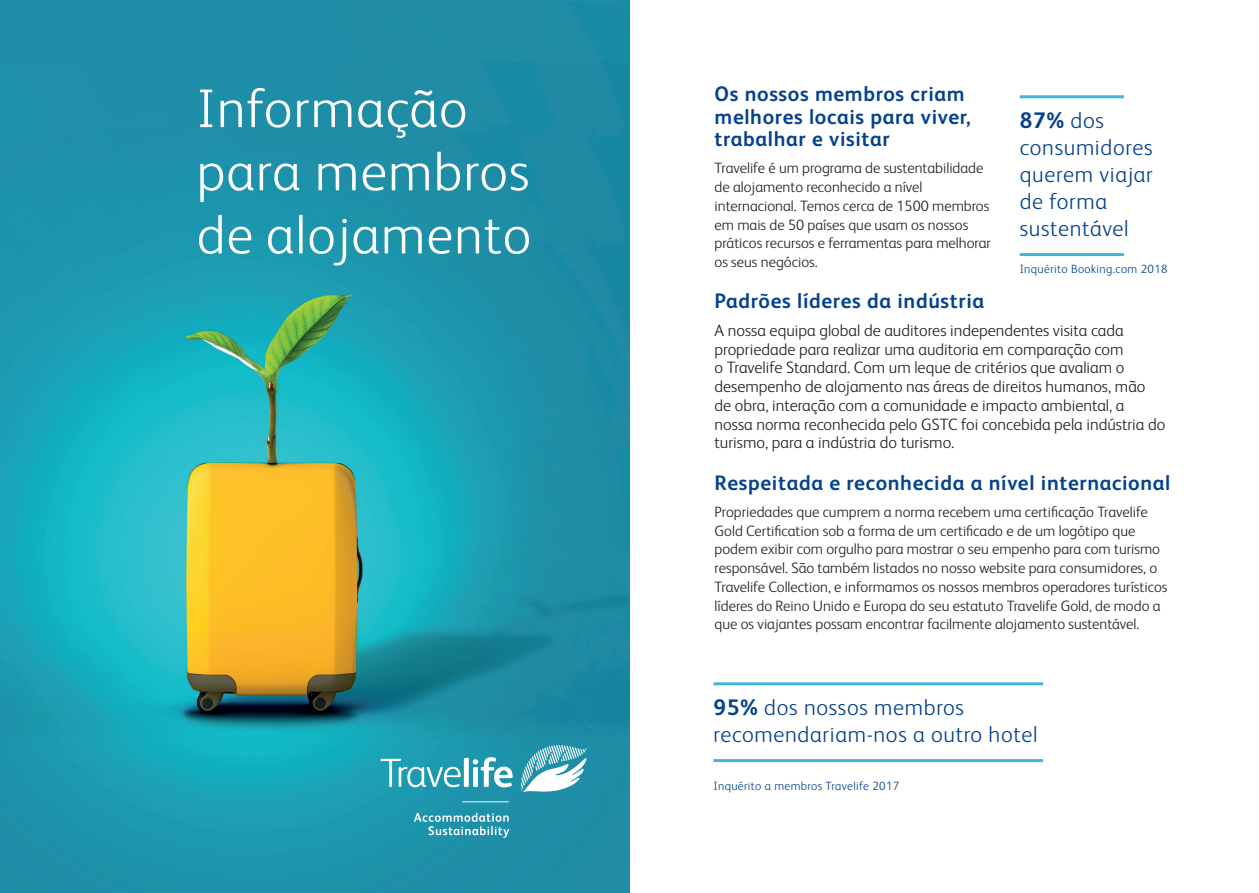
<style>
.page{position:relative;width:1259px;height:893px;background:#fff}
.page>*{position:absolute;margin:0;border:0;box-sizing:border-box;transform-origin:0 0}
.t1{font:300 54.6px/63.2px "FS Albert Pro";letter-spacing:.02em;color:#fff}
.t2{font:300 22.5px/27px "FS Albert Pro";letter-spacing:.03em;color:#05428c}
.x-head{font:700 21px/22.5px "FS Albert Pro";letter-spacing:.03em;color:#05428c}
.body_text{font:300 16.5px/18.8px "FS Albert Pro";color:#231f20}
.body_text-2{font:300 15px/18.8px "FS Albert Pro";color:#231f20}
.body_text-3{font:300 12px "FS Albert Pro";letter-spacing:.03em;color:#05428c}
.s1{font-weight:700}
</style>
<div class="page">
<img style="left:0;top:0;width:629px;height:893px">
<svg style="left:381px;top:745px;width:205px;height:93px;background:#43a5b9"></svg>
<hr style="left:713px;top:682px;width:330px;height:3px;background:#43b6d8">
<hr style="left:713px;top:759px;width:330px;height:3px;background:#43b6d8">
<hr style="left:1019px;top:95px;width:105px;height:3px;background:#43b6d8">
<hr style="left:1019px;top:253px;width:105px;height:3px;background:#43b6d8">
<p class="t1" style="left:197px;top:73px;width:336px">Informação para membros de alojamento</p>
<p class="x-head" style="left:714px;top:82px;width:258px">Os nossos membros criam melhores locais para viver, trabalhar e visitar</p>
<p class="t2" style="left:1019px;top:105px;width:135px"><span class="s1">87%</span> dos consumidores querem viajar de forma sustentável</p>
<p class="body_text-2" style="left:714px;top:158px;width:278px">Travelife é um programa de sustentabilidade de alojamento reconhecido a nível internacional. Temos cerca de 1500 membros em mais de 50 países que usam os nossos práticos recursos e ferramentas para melhorar os seus negócios.</p>
<p class="x-head" style="left:714px;top:289px;width:271px">Padrões líderes da indústria</p>
<p class="body_text" style="left:714px;top:320px;width:452px">A nossa equipa global de auditores independentes visita cada propriedade para realizar uma auditoria em comparação com<br>o Travelife Standard. Com um leque de critérios que avaliam o desempenho de alojamento nas áreas de direitos humanos, mão de obra, interação com a comunidade e impacto ambiental, a nossa norma reconhecida pelo GSTC foi concebida pela indústria do turismo, para a indústria do turismo.</p>
<p class="x-head" style="left:714px;top:470px;width:457px">Respeitada e reconhecida a nível internacional</p>
<p class="body_text-2" style="left:714px;top:501px;width:454px">Propriedades que cumprem a norma recebem uma certificação Travelife Gold Certification sob a forma de um certificado e de um logótipo que podem exibir com orgulho para mostrar o seu empenho para com turismo responsável. São também listados no nosso website para consumidores, o Travelife Collection, e informamos os nossos membros operadores turísticos líderes do Reino Unido e Europa do seu estatuto Travelife Gold, de modo a que os viajantes possam encontrar facilmente alojamento sustentável.</p>
<p class="body_text-3" style="left:1019px;top:260px;width:149px">Inquérito Booking.com 2018</p>
<p class="t2" style="left:713px;top:692px;width:325px"><span class="s1">95%</span> dos nossos membros recomendariam-nos a outro hotel</p>
<p class="body_text-3" style="left:713px;top:778px;width:187px">Inquérito a membros Travelife 2017</p>
</div>
